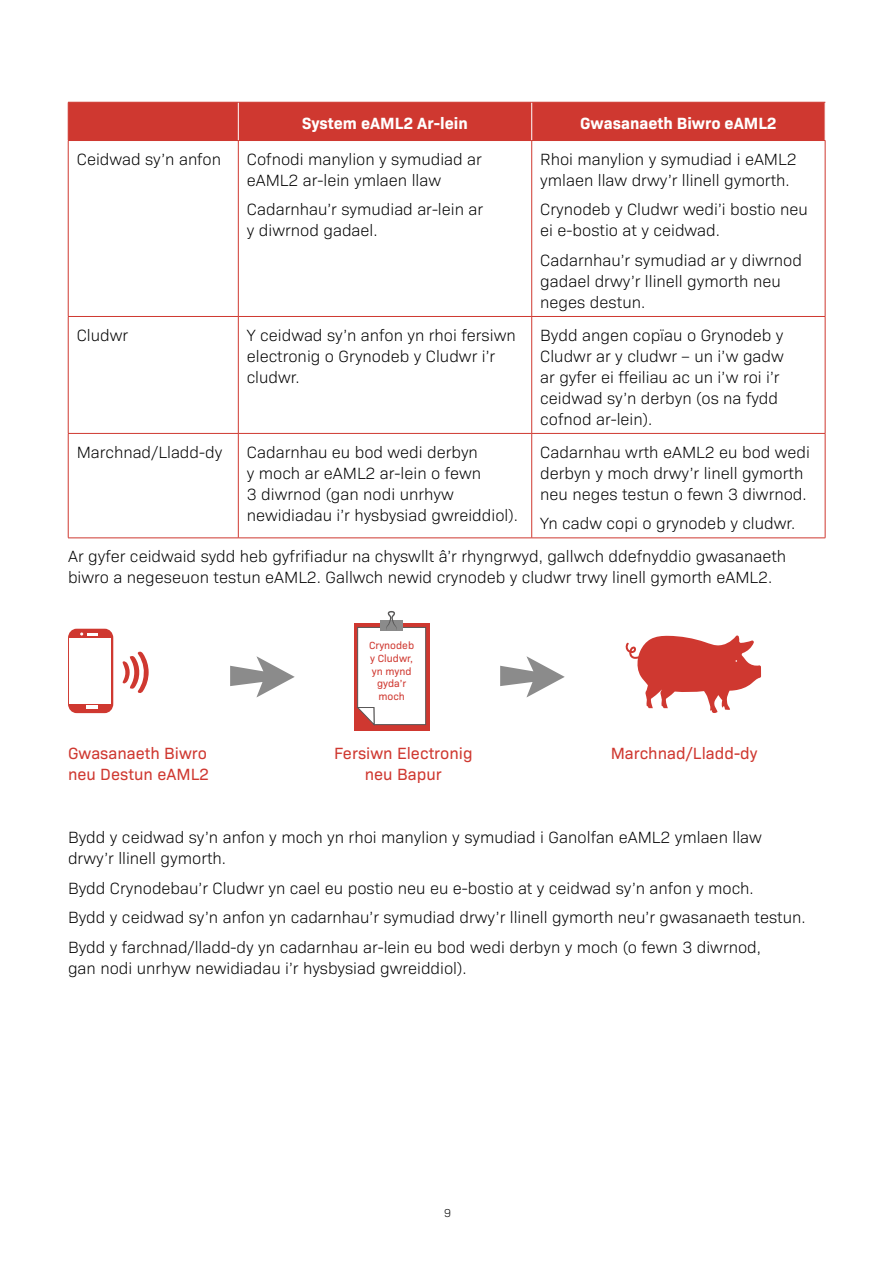
<style>
.page{position:relative;width:893px;height:1263px;background:#fff}
.page>*{position:absolute;margin:0;border:0;box-sizing:border-box;transform-origin:0 0}
.Body_Text{font:300 16.5px/21px "Bio Sans";color:#000}
.Body_Text_Centred{font:16.5px/21px "Bio Sans";color:#cf3830;text-align:center}
.Table_Heading_Centre{font:700 16.5px "Bio Sans";color:#fff}
.Body_Text-2{font:16.5px/21px "Bio Sans";color:#cf3830}
.t1{font:300 11.7px "Bio Sans";color:#000}
.icon_text{font:10.5px/12.6px "Bio Sans";color:#cf3830;text-align:center}
</style>
<div class="page">
<div style="left:69px;top:103px;width:756px;height:37px;background:#cf3830"></div>
<hr style="left:238px;top:102px;width:1px;height:38px;background:#fff">
<hr style="left:531px;top:102px;width:1px;height:38px;background:#fff">
<hr style="left:68px;top:102px;width:1px;height:38px;background:#cf3830">
<hr style="left:68px;top:102px;width:170px;height:1px;background:#cf3830">
<hr style="left:68px;top:140px;width:170px;height:1px;background:#cf3830">
<hr style="left:238px;top:102px;width:294px;height:1px;background:#cf3830">
<hr style="left:532px;top:102px;width:293px;height:1px;background:#cf3830">
<hr style="left:238px;top:140px;width:294px;height:1px;background:#cf3830">
<hr style="left:532px;top:140px;width:293px;height:1px;background:#cf3830">
<hr style="left:68px;top:141px;width:1px;height:175px;background:#cf3830">
<hr style="left:68px;top:317px;width:1px;height:116px;background:#cf3830">
<hr style="left:68px;top:434px;width:1px;height:104px;background:#cf3830">
<hr style="left:238px;top:141px;width:1px;height:175px;background:#cf3830">
<hr style="left:531px;top:141px;width:1px;height:175px;background:#cf3830">
<hr style="left:825px;top:141px;width:1px;height:175px;background:#cf3830">
<hr style="left:238px;top:317px;width:1px;height:116px;background:#cf3830">
<hr style="left:531px;top:317px;width:1px;height:116px;background:#cf3830">
<hr style="left:825px;top:317px;width:1px;height:116px;background:#cf3830">
<hr style="left:238px;top:434px;width:1px;height:104px;background:#cf3830">
<hr style="left:531px;top:434px;width:1px;height:104px;background:#cf3830">
<hr style="left:825px;top:434px;width:1px;height:104px;background:#cf3830">
<hr style="left:68px;top:316px;width:170px;height:1px;background:#cf3830">
<hr style="left:238px;top:316px;width:294px;height:1px;background:#cf3830">
<hr style="left:532px;top:316px;width:293px;height:1px;background:#cf3830">
<hr style="left:68px;top:433px;width:170px;height:1px;background:#cf3830">
<hr style="left:238px;top:433px;width:294px;height:1px;background:#cf3830">
<hr style="left:532px;top:433px;width:293px;height:1px;background:#cf3830">
<hr style="left:68px;top:538px;width:170px;height:1px;background:#cf3830">
<hr style="left:238px;top:538px;width:294px;height:1px;background:#cf3830">
<hr style="left:532px;top:538px;width:293px;height:1px;background:#cf3830">
<svg style="left:230px;top:656px;width:65px;height:41px"></svg>
<div style="left:354px;top:623px;width:76px;height:108px;background:#cf3830"></div>
<svg style="left:356px;top:611px;width:70px;height:115px"></svg>
<svg style="left:500px;top:656px;width:65px;height:41px"></svg>
<svg style="left:625px;top:635px;width:136px;height:78px"></svg>
<div style="left:68px;top:629px;width:45px;height:84px;background:#cf3830;border-radius:9px"></div>
<svg style="left:122px;top:651px;width:27px;height:42px"></svg>
<div style="left:70px;top:638px;width:41px;height:66px;background:#fff"></div>
<svg style="left:86px;top:706px;width:12px;height:3px"></svg>
<svg style="left:80px;top:632px;width:18px;height:3px"></svg>
<p class="Table_Heading_Centre" style="left:302px;top:111px;width:167px">System eAML2 Ar-lein</p>
<p class="Table_Heading_Centre" style="left:580px;top:111px;width:198px">Gwasanaeth Biwro eAML2</p>
<p class="Body_Text" style="left:77px;top:147px;width:146px">Ceidwad sy’n anfon</p>
<p class="Body_Text" style="left:247px;top:147px;width:237px">Cofnodi manylion y symudiad ar eAML2 ar-lein ymlaen llaw</p>
<p class="Body_Text" style="left:247px;top:198px;width:238px">Cadarnhau’r symudiad ar-lein ar y diwrnod gadael.</p>
<p class="Body_Text" style="left:540px;top:147px;width:258px">Rhoi manylion y symudiad i eAML2 ymlaen llaw drwy’r llinell gymorth.</p>
<p class="Body_Text" style="left:540px;top:198px;width:269px">Crynodeb y Cludwr wedi’i bostio neu ei e-bostio at y ceidwad.</p>
<p class="Body_Text" style="left:540px;top:248px;width:263px">Cadarnhau’r symudiad ar y diwrnod gadael drwy’r llinell gymorth neu neges destun.</p>
<p class="Body_Text" style="left:77px;top:323px;width:53px">Cludwr</p>
<p class="Body_Text" style="left:247px;top:323px;width:270px">Y ceidwad sy’n anfon yn rhoi fersiwn electronig o Grynodeb y Cludwr i’r cludwr.</p>
<p class="Body_Text" style="left:540px;top:323px;width:245px">Bydd angen copïau o Grynodeb y<br>Cludwr ar y cludwr – un i’w gadw ar gyfer ei ffeiliau ac un i’w roi i’r ceidwad sy’n derbyn (os na fydd cofnod ar-lein).</p>
<p class="Body_Text" style="left:77px;top:440px;width:147px">Marchnad/Lladd-dy</p>
<p class="Body_Text" style="left:247px;top:440px;width:273px">Cadarnhau eu bod wedi derbyn<br>y moch ar eAML2 ar-lein o fewn<br>3 diwrnod (gan nodi unrhyw newidiadau i’r hysbysiad gwreiddiol).</p>
<p class="Body_Text" style="left:540px;top:440px;width:271px">Cadarnhau wrth eAML2 eu bod wedi derbyn y moch drwy’r linell gymorth neu neges testun o fewn 3 diwrnod.</p>
<p class="Body_Text" style="left:540px;top:512px;width:257px">Yn cadw copi o grynodeb y cludwr.</p>
<p class="Body_Text" style="left:68px;top:544px;width:720px">Ar gyfer ceidwaid sydd heb gyfrifiadur na chyswllt â’r rhyngrwyd, gallwch ddefnyddio gwasanaeth biwro a negeseuon testun eAML2. Gallwch newid crynodeb y cludwr trwy linell gymorth eAML2.</p>
<p class="icon_text" style="left:369px;top:639px;width:47px">Crynodeb y Cludwr, yn mynd gyda’r moch</p>
<p class="Body_Text-2" style="left:68px;top:741px;width:143px">Gwasanaeth Biwro neu Destun eAML2</p>
<p class="Body_Text_Centred" style="left:334px;top:741px;width:140px">Fersiwn Electronig neu Bapur</p>
<p class="Body_Text_Centred" style="left:611px;top:741px;width:148px">Marchnad/Lladd-dy</p>
<p class="Body_Text" style="left:68px;top:826px;width:695px">Bydd y ceidwad sy’n anfon y moch yn rhoi manylion y symudiad i Ganolfan eAML2 ymlaen llaw drwy’r llinell gymorth.</p>
<p class="Body_Text" style="left:68px;top:876px;width:687px">Bydd Crynodebau’r Cludwr yn cael eu postio neu eu e-bostio at y ceidwad sy’n anfon y moch.</p>
<p class="Body_Text" style="left:68px;top:906px;width:739px">Bydd y ceidwad sy’n anfon yn cadarnhau’r symudiad drwy’r llinell gymorth neu’r gwasanaeth testun.</p>
<p class="Body_Text" style="left:68px;top:935px;width:695px">Bydd y farchnad/lladd-dy yn cadarnhau ar-lein eu bod wedi derbyn y moch (o fewn 3 diwrnod, gan nodi unrhyw newidiadau i’r hysbysiad gwreiddiol).</p>
<p class="t1" style="left:444px;top:1204px;width:9px">9</p>
</div>
